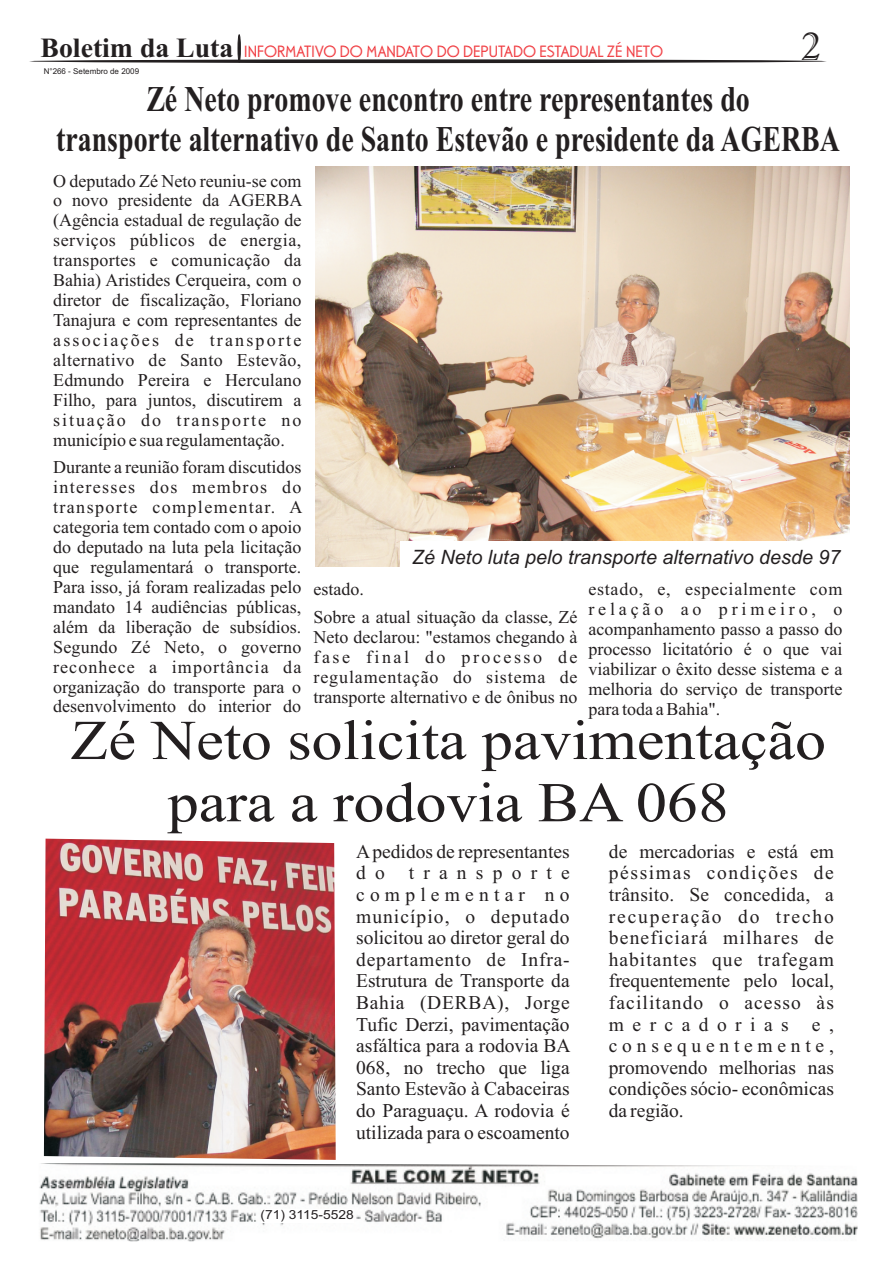
<style>
.page{position:relative;width:893px;height:1262px;background:#fff}
.page>*{position:absolute;margin:0;border:0;box-sizing:border-box;transform-origin:0 0}
.t1{font:56.25px/62.2px "Times New Roman";color:#231f20;text-align:center;scale:1.1 1}
.t2{font:39.45px "Imprint MT Shadow";color:#231f20}
.t3{font:700 36.15px/40px "Times New Roman";color:#231f20;text-align:center;scale:.77 1}
.t4{font:700 27.75px "Times New Roman";color:#231f20}
.t5{font:italic 19.8px "Arial";color:#231f20}
.t6{font:19.5px "Times New Roman";color:#231f20}
.t7{font:19.5px "Times New Roman";letter-spacing:.055em;color:#231f20}
.t8{font:19.5px "Times New Roman";letter-spacing:.04em;color:#231f20}
.t9{font:19.5px "Times New Roman";letter-spacing:.06em;color:#231f20}
.t10{font:19.5px "Times New Roman";letter-spacing:.05em;color:#231f20}
.t11{font:19.5px "Times New Roman";letter-spacing:.08em;color:#231f20}
.t12{font:19.5px "Times New Roman";letter-spacing:.095em;color:#231f20}
.t13{font:19.5px "Times New Roman";letter-spacing:.245em;color:#231f20}
.t14{font:19.5px "Times New Roman";letter-spacing:.265em;color:#231f20}
.t15{font:19.5px "Times New Roman";letter-spacing:.435em;color:#231f20}
.t16{font:19.5px "Times New Roman";letter-spacing:.47em;color:#231f20}
.t17{font:18px/20px "Times New Roman";color:#231f20;text-align:justify}
.t18{font:18px "Times New Roman";letter-spacing:.04em;color:#231f20}
.t19{font:18px "Times New Roman";letter-spacing:.045em;color:#231f20}
.t20{font:18px "Times New Roman";letter-spacing:.06em;color:#231f20}
.t21{font:18px "Times New Roman";letter-spacing:.14em;color:#231f20}
.t22{font:18px "Times New Roman";letter-spacing:.21em;color:#231f20}
.t23{font:16.95px "Odessa Let Plain";color:#ee1d23}
.t24{font:12.6px "Arial";color:#231f20;scale:1.1 1}
.t25{font:7.95px "Arial";color:#231f20}
</style>
<div class="page">
<img style="left:316px;top:166px;width:533px;height:401px">
<img style="left:39px;top:1163px;width:818px;height:78px">
<div style="left:261px;top:1209px;width:93px;height:13px;background:#fff"></div>
<div style="left:238px;top:35px;width:2px;height:27px;background:#231f20;border:1px solid #231f20;border-radius:50%"></div>
<svg style="left:29px;top:59px;width:797px;height:4px;background:#444141"></svg>
<div style="left:400px;top:541px;width:456px;height:29px;background:#fff"></div>
<img style="left:44px;top:838px;width:292px;height:321px">
<h2 class="t2" style="left:800px;top:33px;width:22px">2</h2>
<h3 class="t4" style="left:41px;top:38px;width:194px">Boletim da Luta</h3>
<h3 class="t3" style="left:56px;top:83px;width:1019px">Zé Neto promove encontro entre representantes do<br>transporte alternativo de Santo Estevão e presidente da AGERBA</h3>
<p class="t17" style="left:53px;top:172px;width:251px">O deputado Zé Neto reuniu-se com o novo presidente da AGERBA (Agência estadual de regulação de serviços públicos de energia, transportes e comunicação da Bahia) Aristides Cerqueira, com o diretor de fiscalização, Floriano Tanajura e com representantes de associações de transporte alternativo de Santo Estevão, Edmundo Pereira e Herculano Filho, para juntos, discutirem a situação do transporte no município e sua regulamentação.</p>
<p class="t17" style="left:53px;top:459px;width:312px;text-align:left">Durante a reunião foram discutidos interesses dos membros do transporte complementar. A categoria tem contado com o apoio<br>do deputado na luta pela licitação<br>que regulamentará o transporte.<br>Para isso, já foram realizadas pelo estado.</p>
<p class="t23" style="left:244px;top:45px;width:420px">INFORMATIVO DO MANDATO DO DEPUTADO ESTADUAL ZÉ NETO</p>
<p class="t25" style="left:44px;top:68px;width:97px">N°266 - Setembro de 2009</p>
<p class="t5" style="left:412px;top:550px;width:430px">Zé Neto luta pelo transporte alternativo desde 97</p>
<p class="t18" style="left:588px;top:583px;width:255px">estado, e, especialmente com</p>
<p class="t17" style="left:53px;top:598px;width:250px">mandato 14 audiências públicas,</p>
<p class="t22" style="left:588px;top:603px;width:255px">relação ao primeiro, o</p>
<p class="t17" style="left:313px;top:608px;width:265px">Sobre a atual situação da classe, Zé</p>
<p class="t17" style="left:53px;top:618px;width:250px">além da liberação de subsídios.</p>
<p class="t17" style="left:588px;top:621px;width:255px">acompanhamento passo a passo do</p>
<p class="t17" style="left:313px;top:628px;width:265px">Neto declarou: "estamos chegando à</p>
<p class="t17" style="left:53px;top:638px;width:250px">Segundo Zé Neto, o governo</p>
<p class="t17" style="left:588px;top:641px;width:255px">processo licitatório é o que vai</p>
<p class="t21" style="left:313px;top:650px;width:265px">fase final do processo de</p>
<p class="t20" style="left:53px;top:660px;width:250px">reconhece a importância da</p>
<p class="t17" style="left:588px;top:661px;width:255px">viabilizar o êxito desse sistema e a</p>
<p class="t19" style="left:313px;top:670px;width:265px">regulamentação do sistema de</p>
<p class="t17" style="left:53px;top:678px;width:250px">organização do transporte para o</p>
<p class="t17" style="left:588px;top:681px;width:255px">melhoria do serviço de transporte</p>
<p class="t17" style="left:313px;top:688px;width:265px">transporte alternativo e de ônibus no</p>
<p class="t17" style="left:53px;top:698px;width:250px">desenvolvimento do interior do</p>
<p class="t17" style="left:588px;top:701px;width:133px">para toda a Bahia".</p>
<h1 class="t1" style="left:70px;top:714px;width:688px">Zé Neto solicita pavimentação para a rodovia BA 068</h1>
<p class="t6" style="left:356px;top:844px;width:215px">Apedidos de representantes</p>
<p class="t6" style="left:609px;top:844px;width:226px">de mercadorias e está em</p>
<p class="t16" style="left:356px;top:866px;width:215px">do transporte</p>
<p class="t11" style="left:609px;top:866px;width:226px">péssimas condições de</p>
<p class="t14" style="left:356px;top:887px;width:215px">complementar no</p>
<p class="t6" style="left:609px;top:887px;width:226px">trânsito. Se concedida, a</p>
<p class="t7" style="left:356px;top:909px;width:215px">município, o deputado</p>
<p class="t12" style="left:609px;top:909px;width:226px">recuperação do trecho</p>
<p class="t6" style="left:356px;top:930px;width:215px">solicitou ao diretor geral do</p>
<p class="t9" style="left:609px;top:930px;width:226px">beneficiará milhares de</p>
<p class="t8" style="left:356px;top:952px;width:215px">departamento de Infra-</p>
<p class="t10" style="left:609px;top:952px;width:226px">habitantes que trafegam</p>
<p class="t6" style="left:356px;top:974px;width:215px">Estrutura de Transporte da</p>
<p class="t6" style="left:609px;top:974px;width:226px">frequentemente pelo local,</p>
<p class="t8" style="left:356px;top:995px;width:215px">Bahia (DERBA), Jorge</p>
<p class="t7" style="left:609px;top:995px;width:226px">facilitando o acesso às</p>
<p class="t6" style="left:356px;top:1017px;width:215px">Tufic Derzi, pavimentação</p>
<p class="t15" style="left:609px;top:1017px;width:226px">mercadorias e,</p>
<p class="t6" style="left:356px;top:1038px;width:216px">asfáltica para a rodovia BA</p>
<p class="t13" style="left:609px;top:1038px;width:226px">consequentemente,</p>
<p class="t6" style="left:356px;top:1060px;width:215px">068, no trecho que liga</p>
<p class="t6" style="left:609px;top:1060px;width:226px">promovendo melhorias nas</p>
<p class="t6" style="left:356px;top:1082px;width:215px">Santo Estevão à Cabaceiras</p>
<p class="t6" style="left:609px;top:1082px;width:226px">condições sócio- econômicas</p>
<p class="t6" style="left:356px;top:1103px;width:215px">do Paraguaçu. A rodovia é</p>
<p class="t6" style="left:609px;top:1103px;width:76px">da região.</p>
<p class="t6" style="left:356px;top:1125px;width:215px">utilizada para o escoamento</p>
<p class="t24" style="left:260px;top:1209px;width:86px">(71) 3115-5528</p>
</div>
